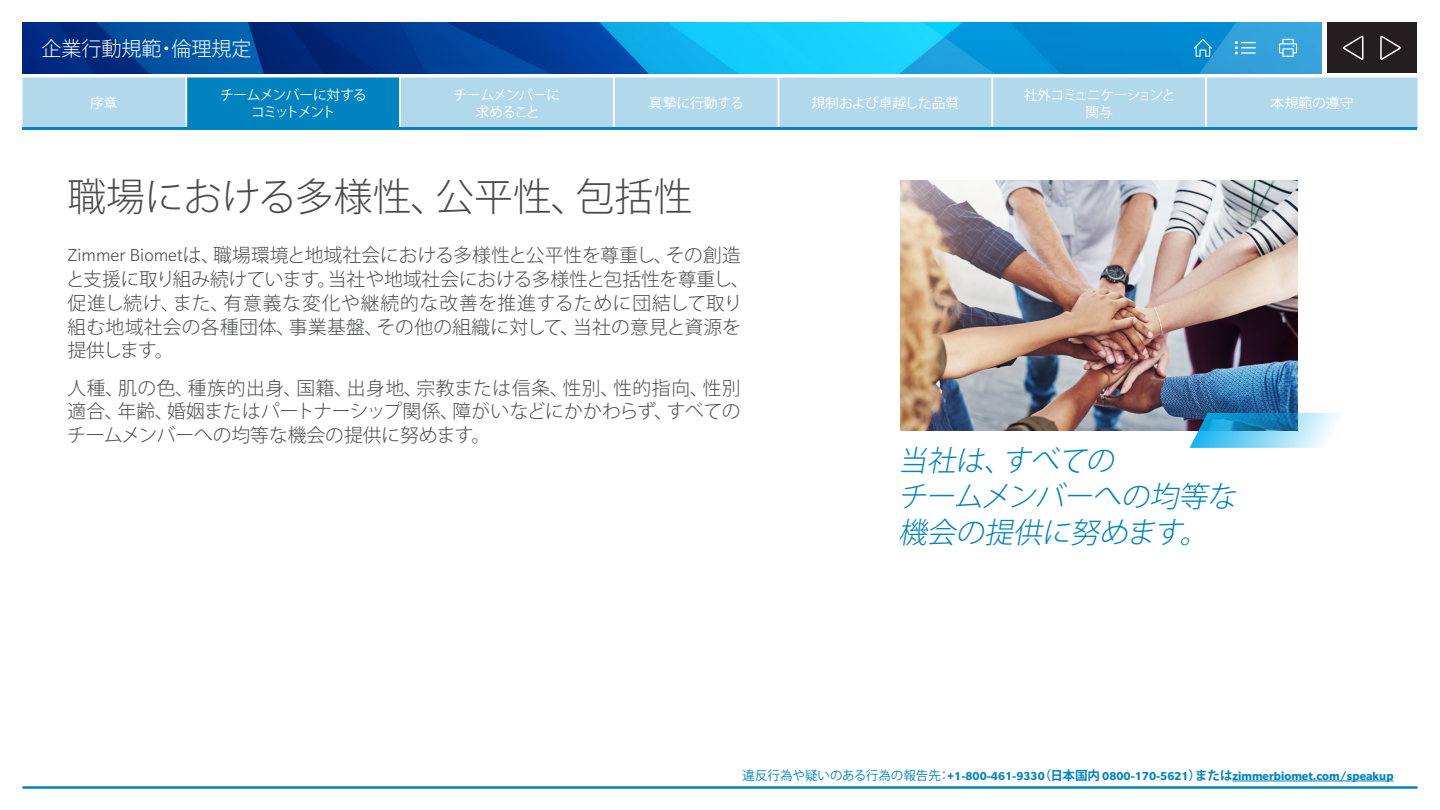
<style>
.page{position:relative;width:1440px;height:810px;background:#fff}
.page>*{position:absolute;margin:0;border:0;box-sizing:border-box;transform-origin:0 0}
.t1{font:300 38.75px "Koz Go Pro";color:#4b4c4d}
.t2{font:italic 300 28.75px/36.2px "Koz Go Pro";color:#0083bf}
.t3{font:300 20px "Koz Go Pro";color:#fff}
.t4{font:300 18.75px/23.8px "Koz Go Pro";color:#4b4c4d}
.t5{font:13.75px/17.5px "Koz Go Pro";letter-spacing:-.02em;color:#fff;text-align:center}
.t6{font:13.75px "Koz Go Pro";color:#fff}
.t7{font:13.75px/17.5px "Koz Go Pro";letter-spacing:-.075em;color:#fff;text-align:center}
.t8{font:13.75px/17.5px "Koz Go Pro";letter-spacing:-.065em;color:#fff;text-align:center}
.t9{font:700 12.5px "Slate Pro";color:#0083bf}
.s1{font-family:"Slate Pro"}
.s2{font-family:"Koz Go Pro";font-weight:400}
.s3{font-family:"Koz Go Pro"}
</style>
<div class="page">
<img style="left:22px;top:22px;width:1300px;height:51px">
<div style="left:1328px;top:22px;width:90px;height:51px;background:#231f20"></div>
<svg style="left:1380px;top:36px;width:21px;height:24px"></svg>
<svg style="left:1343px;top:36px;width:21px;height:24px"></svg>
<svg style="left:1194px;top:39px;width:18px;height:18px"></svg>
<svg style="left:1279px;top:39px;width:18px;height:18px"></svg>
<div style="left:188px;top:78px;width:211px;height:50px;background:#0083bf"></div>
<svg style="left:1235px;top:41px;width:21px;height:13px"></svg>
<hr style="left:22px;top:786px;width:1396px;height:3px;background:#0083bf">
<hr style="left:22px;top:127px;width:1396px;height:2px;background:#0083bf">
<hr style="left:1233px;top:781px;width:161px;height:1px;background:#0083bf">
<img style="left:900px;top:180px;width:397px;height:250px">
<div style="left:400px;top:75px;width:1019px;height:52px;background:#b2d9eb"></div>
<div style="left:19px;top:75px;width:167px;height:52px;background:#b2d9eb"></div>
<svg style="left:1190px;top:413px;width:150px;height:35px;background:#6ebbdd"></svg>
<p class="t3" style="left:41px;top:35px;width:211px">企業行動規範・倫理規定</p>
<p class="t5" style="left:90px;top:95px;width:29px">序章</p>
<p class="t6" style="left:649px;top:94px;width:96px">真摯に行動する</p>
<p class="t7" style="left:220px;top:86px;width:148px">チームメンバーに対するコミットメント</p>
<p class="t6" style="left:812px;top:94px;width:149px">規制および卓越した品質</p>
<p class="t5" style="left:454px;top:86px;width:108px">チームメンバーに求めること</p>
<p class="t8" style="left:1024px;top:86px;width:153px">社外コミュニケーションと関与</p>
<p class="t5" style="left:1271px;top:95px;width:84px">本規範の遵守</p>
<p class="t1" style="left:68px;top:171px;width:626px">職場における多様性、公平性、包括性</p>
<p class="t4" style="left:66px;top:244px;width:685px"><span class="s1">Zimmer Biomet</span>は、職場環境と地域社会における多様性と公平性を尊重し、その創造と支援に取り組み続けています。当社や地域社会における多様性と包括性を尊重し、促進し続け、また、有意義な変化や継続的な改善を推進するために団結して取り組む地域社会の各種団体、事業基盤、その他の組織に対して、当社の意見と資源を提供します。</p>
<p class="t4" style="left:67px;top:376px;width:675px;text-align:justify">人種、肌の色、種族的出身、国籍、出身地、宗教または信条、性別、性的指向、性別適合、年齢、婚姻またはパートナーシップ関係、障がいなどにかかわらず、すべてのチームメンバーへの均等な機会の提供に努めます。</p>
<p class="t2" style="left:898px;top:442px;width:346px">当社は、すべての<br>チームメンバーへの均等な機会の提供に努めます。</p>
<p class="t9" style="left:742px;top:769px;width:653px"><span class="s2">違反行為や疑いのある行為の報告先：</span>+1-800-461-9330<span class="s3">（日本国内</span> 0800-170-5621<span class="s3">）または</span>zimmerbiomet.com/speakup</p>
</div>
